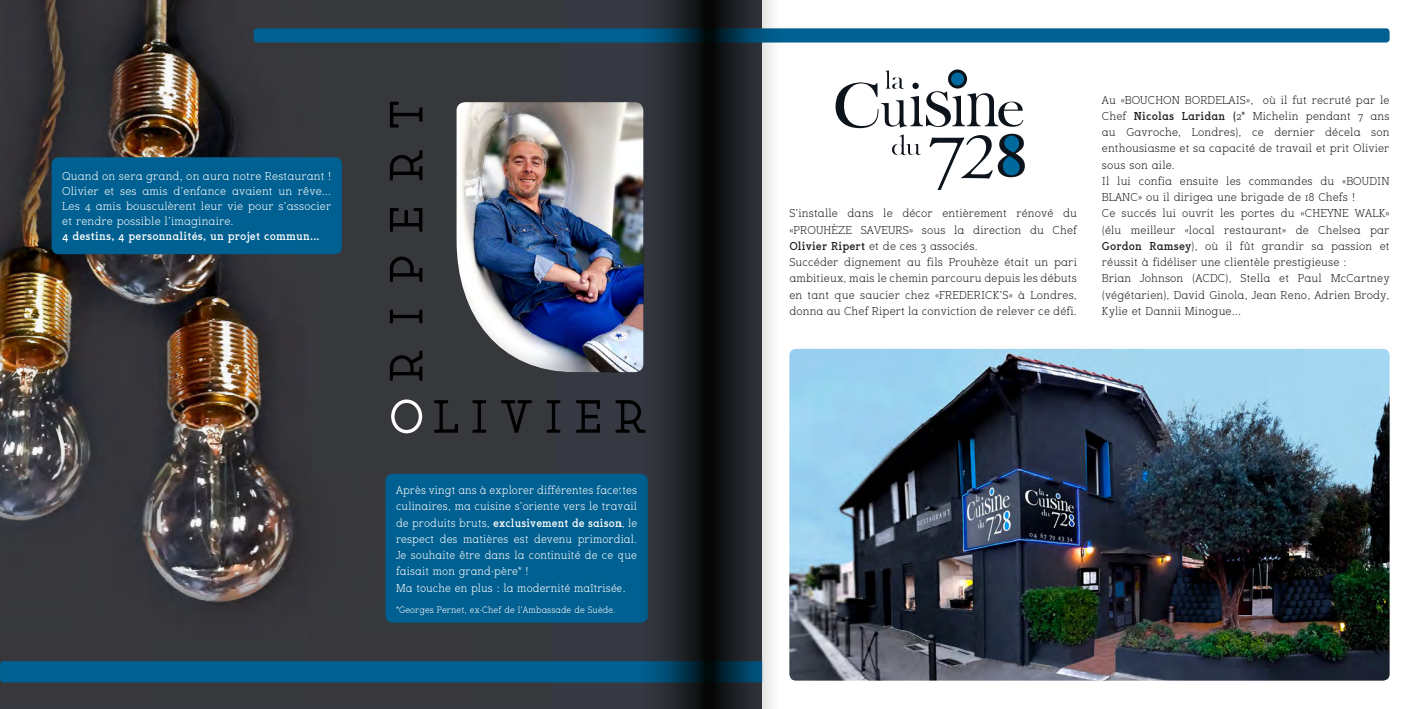
<style>
.page{position:relative;width:1418px;height:709px;background:#fff}
.page>*{position:absolute;margin:0;border:0;box-sizing:border-box;transform-origin:0 0}
.t1{font:700 50px "Martell";letter-spacing:.29em;color:#000}
.t2{font:11.25px/16.2px "Sugarcubes";letter-spacing:.01em;color:#1d1d1b;text-align:justify;scale:.93 1}
.t3{font:11.25px/16.2px "Sugarcubes";letter-spacing:.01em;color:#fff;text-align:justify;scale:.9 1}
.t4{font:11.25px/15px "Sugarcubes";letter-spacing:.01em;color:#fff;text-align:justify;scale:.93 1}
.t5{font:700 11.25px "Sugarcubes";letter-spacing:.01em;color:#fff;scale:.93 1}
.t6{font:9.12px "Sugarcubes";letter-spacing:.01em;color:#fff;scale:.9 1}
.s1{color:#fff}
.s2{font-weight:700}
</style>
<div class="page">
<div style="left:0;top:0;width:709px;height:709px;background:#363942"></div>
<img style="left:0;top:0;width:562px;height:683px">
<div style="left:385px;top:474px;width:262px;height:148px;background:#006091;border-radius:7px"></div>
<div style="left:254px;top:28px;width:455px;height:15px;background:#006091;border-radius:4px"></div>
<div style="left:709px;top:28px;width:680px;height:15px;background:#006091;border-radius:4px"></div>
<div style="left:0;top:661px;width:620px;height:21px;background:#006091"></div>
<img style="left:456px;top:102px;width:164px;height:270px">
<div style="left:52px;top:157px;width:290px;height:97px;background:#006091;border-radius:7px"></div>
<svg style="left:929px;top:134px;width:95px;height:56px"></svg>
<svg style="left:892px;top:134px;width:29px;height:21px"></svg>
<svg style="left:835px;top:69px;width:188px;height:59px"></svg>
<img style="left:797px;top:349px;width:592px;height:331px">
<svg style="left:620px;top:0;width:89px;height:709px"></svg>
<svg style="left:709px;top:0;width:88px;height:709px"></svg>
<p class="t4" style="left:62px;top:168px;width:291px">Quand on sera grand, on aura notre Restaurant !</p>
<p class="t4" style="left:62px;top:183px;width:291px">Olivier et ses amis d’enfance avaient un rêve...<br>Les 4 amis bousculèrent leur vie pour s’associer et rendre possible l’imaginaire.</p>
<p class="t5" style="left:62px;top:229px;width:278px">4 destins, 4 personnalités, un projet commun...</p>
<p class="t1" style="left:377px;top:382px;width:282px;rotate:-90deg">RIPERT</p>
<p class="t1" style="left:390px;top:387px;width:255px"><span class="s1">O</span>LIVIER</p>
<p class="t3" style="left:396px;top:482px;width:269px">Après vingt ans à explorer différentes facettes culinaires, ma cuisine s’oriente vers le travail de produits bruts, <span class="s2">exclusivement de saison</span>, le respect des matières est devenu primordial.<br>Je souhaite être dans la continuité de ce que faisait mon grand-père* !</p>
<p class="t3" style="left:396px;top:579px;width:257px">Ma touche en plus : la modernité maîtrisée.</p>
<p class="t6" style="left:396px;top:604px;width:245px">*Georges Pernet, ex-Chef de l’Ambassade de Suède.</p>
<p class="t2" style="left:789px;top:205px;width:311px">S’installe dans le décor entièrement rénové du «PROUHÈZE SAVEURS» sous la direction du Chef <span class="s2">Olivier Ripert</span> et de ces 3 associés.</p>
<p class="t2" style="left:789px;top:254px;width:311px">Succéder dignement au fils Prouhèze était un pari ambitieux, mais le chemin parcouru depuis les débuts en tant que saucier chez «FREDERICK’S» à Londres, donna au Chef Ripert la conviction de relever ce défi.</p>
<p class="t2" style="left:1101px;top:91px;width:311px">Au «BOUCHON BORDELAIS», où il fut recruté par le Chef <span class="s2">Nicolas Laridan (</span>2<span class="s2">*</span> Michelin pendant 7 ans au Gavroche, Londres), ce dernier décela son enthousiasme et sa capacité de travail et prit Olivier sous son aile.</p>
<p class="t2" style="left:1101px;top:173px;width:311px">Il lui confia ensuite les commandes du «BOUDIN<br>BLANC» ou il dirigea une brigade de 18 Chefs !</p>
<p class="t2" style="left:1101px;top:205px;width:311px">Ce succés lui ouvrit les portes du «CHEYNE WALK» (élu meilleur «local restaurant» de Chelsea par <span class="s2">Gordon Ramsey</span>), où il fût grandir sa passion et réussit à fidéliser une clientèle prestigieuse :</p>
<p class="t2" style="left:1101px;top:270px;width:311px">Brian Johnson (ACDC), Stella et Paul McCartney (végétarien), David Ginola, Jean Reno, Adrien Brody, Kylie et Dannii Minogue...</p>
</div>
